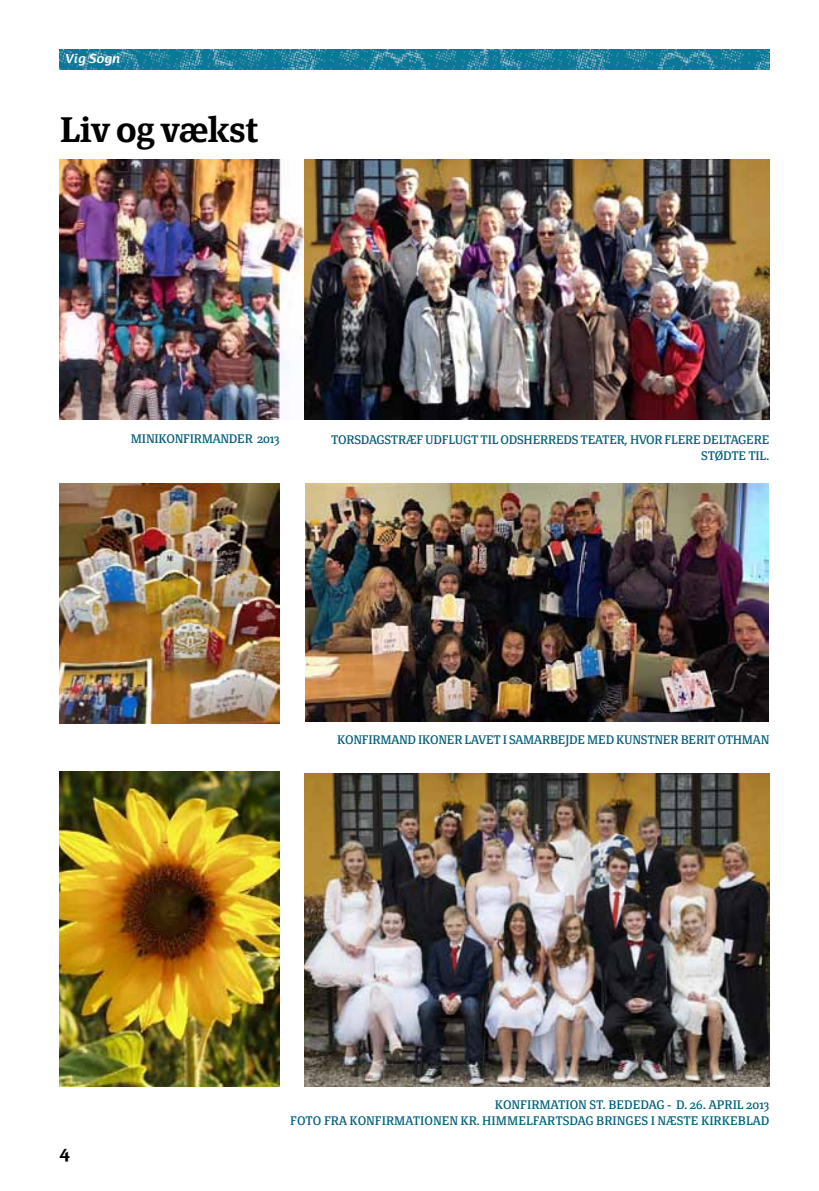
<style>
.page{position:relative;width:819px;height:1191px;background:#fff}
.page>*{position:absolute;margin:0;border:0;box-sizing:border-box;transform-origin:0 0}
.t1{font:600 35px "Page Serif";letter-spacing:-.02em;color:#000}
.t2{font:700 17.5px "Page Serif";color:#000}
.t3{font:12.25px/15.8px "Page Serif";letter-spacing:-.02em;color:#005d79;text-align:right}
.t4{font:12.25px "Page Serif";color:#005d79}
.t5{font:italic 700 12.25px "Dancer TF";color:#fff}
</style>
<div class="page">
<img style="left:59px;top:50px;width:710px;height:19px">
<img style="left:60px;top:160px;width:709px;height:260px">
<img style="left:305px;top:483px;width:463px;height:238px">
<img style="left:59px;top:483px;width:220px;height:240px">
<img style="left:60px;top:771px;width:219px;height:315px">
<img style="left:305px;top:773px;width:464px;height:313px">
<p class="t5" style="left:65px;top:50px;width:56px">Vig Sogn</p>
<h1 class="t1" style="left:60px;top:109px;width:200px">Liv og vækst</h1>
<p class="t3" style="left:131px;top:431px;width:44px">MINIKONF</p>
<p class="t3" style="left:190px;top:431px;width:40px">IRMANDER</p>
<p class="t3" style="left:257px;top:431px;width:24px">2013</p>
<p class="t3" style="left:331px;top:432px;width:9px">TOR</p>
<p class="t3" style="left:354px;top:432px;width:46px">SDAGSTRÆF</p>
<p class="t3" style="left:425px;top:432px;width:116px">UDFLUGT TIL ODSHERRED</p>
<p class="t3" style="left:572px;top:432px;width:199px">S TEATER, HVOR FLERE DELTAGERE<br>STØDTE TIL.</p>
<p class="t3" style="left:337px;top:732px;width:17px">KONF</p>
<p class="t3" style="left:368px;top:732px;width:71px">IRMAND IKONER</p>
<p class="t3" style="left:464px;top:732px;width:192px">LAVET I SAMARBEJDE MED KUNSTNER</p>
<p class="t3" style="left:680px;top:732px;width:90px">BERIT OTHMAN</p>
<h2 class="t2" style="left:60px;top:1141px;width:12px">4</h2>
<p class="t3" style="left:495px;top:1096px;width:17px">KONF</p>
<p class="t4" style="left:527px;top:1097px;width:99px">IRMATION ST. BEDED</p>
<p class="t4" style="left:648px;top:1097px;width:122px">AG - D. 26. APRIL 2013</p>
<p class="t4" style="left:290px;top:1113px;width:202px">FOTO FRA KONFIRMATIONEN KR. HIMM</p>
<p class="t4" style="left:518px;top:1113px;width:228px">ELFARTSDAG BRINGES I NÆSTE KIRKEBLA</p>
<p class="t3" style="left:760px;top:1112px;width:10px">D</p>
</div>
